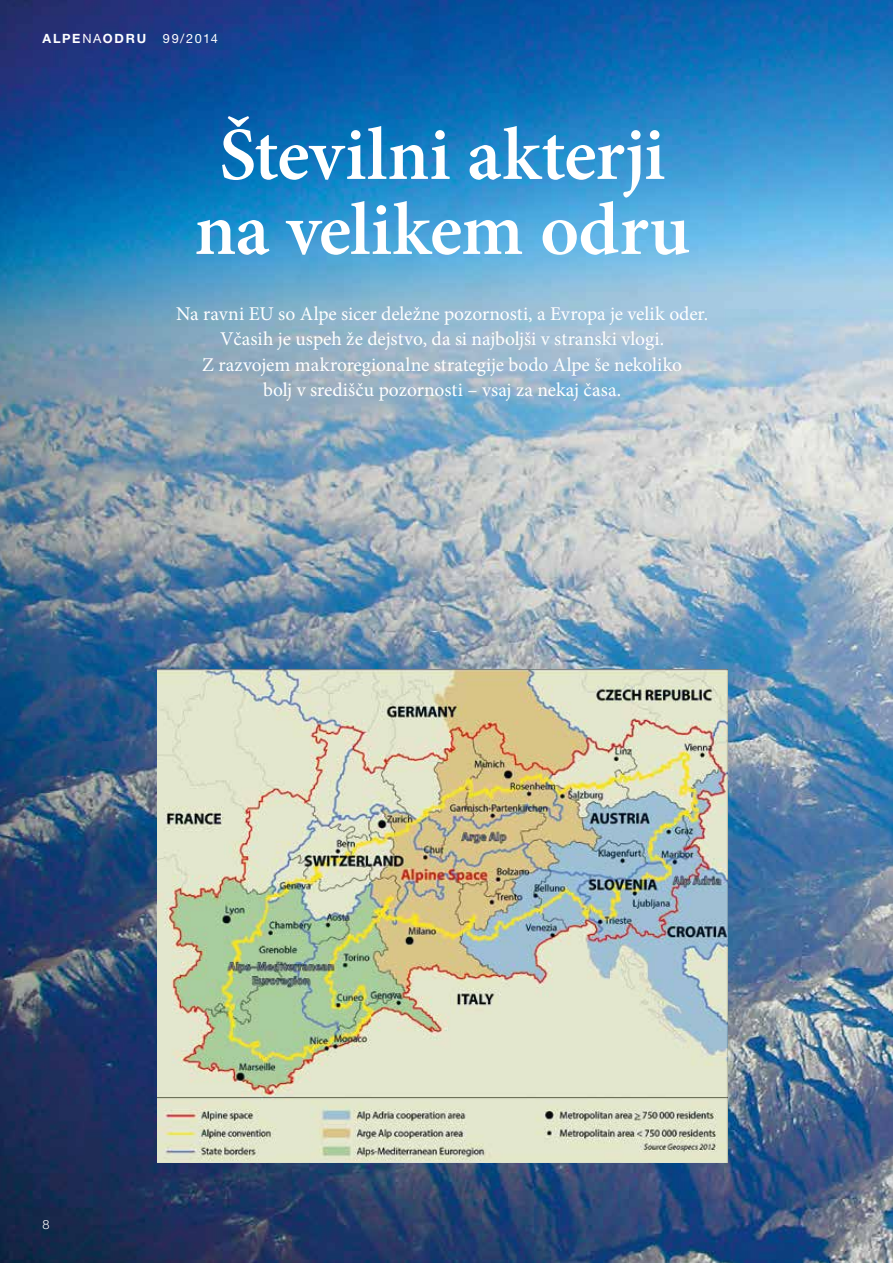
<style>
.page{position:relative;width:893px;height:1263px;background:#fff}
.page>*{position:absolute;margin:0;border:0;box-sizing:border-box;transform-origin:0 0}
.t1{font:600 75px/75px "Minion Pro";letter-spacing:-.005em;color:#fff;text-align:center}
.t2{font:19.5px/25.5px "Minion Pro";letter-spacing:-.005em;color:#fff;text-align:center}
.t3{font:700 12.75px "Helvetica Neue LT Pro";letter-spacing:.135em;color:#fff}
.t4{font:12.75px "Helvetica Neue LT Pro";letter-spacing:.11em;color:#fff}
.t5{font:300 12.75px "Helvetica Neue LT Pro";color:#fff}
.s1{font-weight:400}
</style>
<div class="page">
<img style="left:0;top:0;width:893px;height:1263px">
<img style="left:157px;top:669px;width:570px;height:493px">
<p class="t3" style="left:43px;top:31px;width:105px">ALPE<span class="s1">NA</span>ODRU</p>
<p class="t4" style="left:163px;top:31px;width:57px">99/2014</p>
<h1 class="t1" style="left:194px;top:117px;width:497px">Številni akterji na velikem odru</h1>
<p class="t2" style="left:176px;top:301px;width:534px">Na ravni EU so Alpe sicer deležne pozornosti, a Evropa je velik oder.<br>Včasih je uspeh že dejstvo, da si najboljši v stranski vlogi.<br>Z razvojem makroregionalne strategije bodo Alpe še nekoliko<br>bolj v središču pozornosti – vsaj za nekaj časa.</p>
<p class="t5" style="left:43px;top:1216px;width:9px">8</p>
</div>
